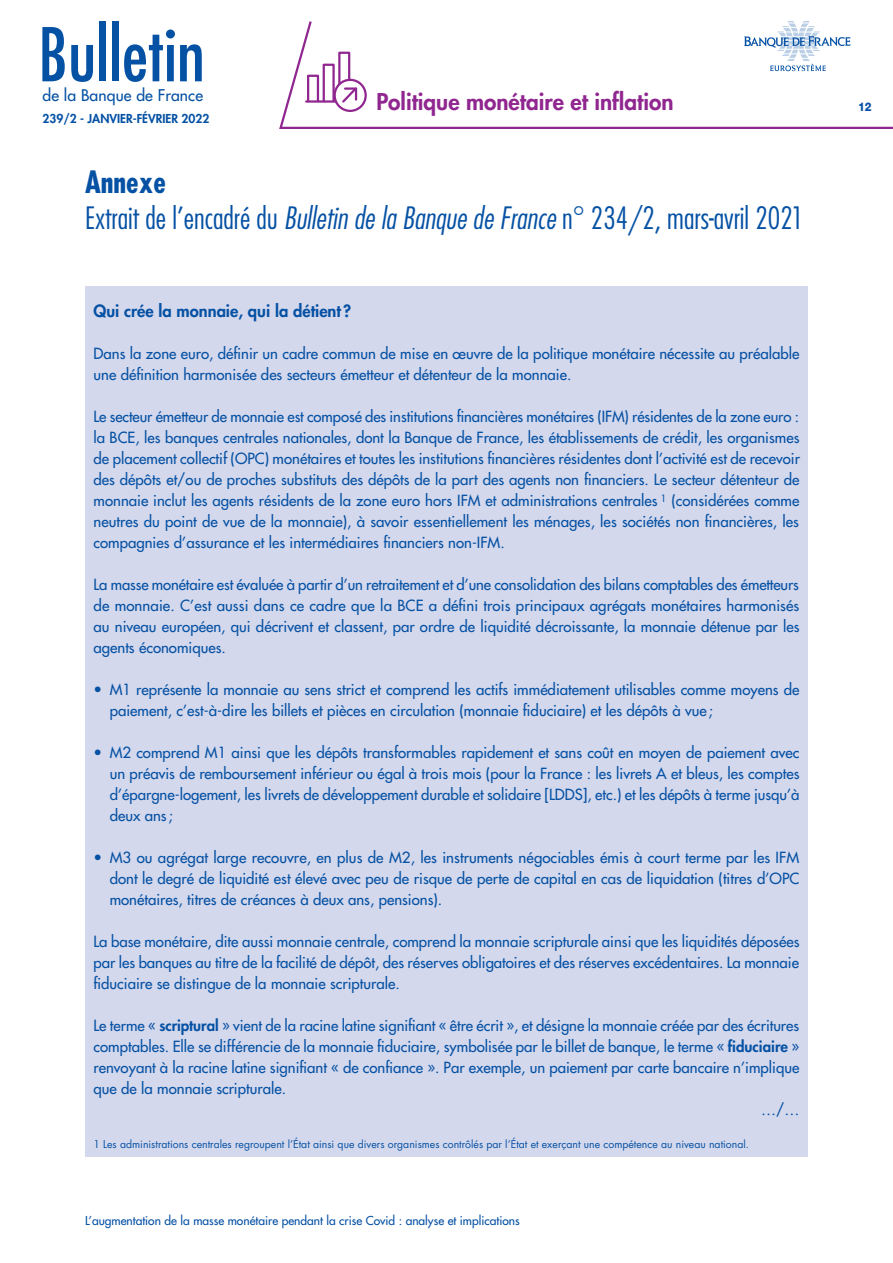
<style>
.page{position:relative;width:893px;height:1263px;background:#fff}
.page>*{position:absolute;margin:0;border:0;box-sizing:border-box;transform-origin:0 0}
.t1{font:condensed 72px "Futura Std";color:#0551a4}
.t2{font:300 condensed 30px/36px "Futura Std";color:#0551a4}
.t3{font:800 22.5px "Futura Std";color:#90268f}
.t4{font:800 16.5px "Futura Std";color:#0551a4}
.t5{font:500 15.75px "Futura Std";letter-spacing:.01em;color:#0551a4}
.t6{font:500 15px/21px "Futura Std";color:#0551a4;text-align:justify}
.t7{font:500 12px "Futura Std";color:#0551a4}
.t8{font:800 12px "Futura Std";color:#0551a4}
.t9{font:800 12px "Helvetica Neue LT Std";color:#0551a4;scale:.9 1}
.t10{font:10.5px "Futura Std";color:#0551a4}
.s1{font-weight:700}
.s2{font-style:italic}
.s3{font-weight:800}
</style>
<div class="page">
<svg style="left:279px;top:21px;width:614px;height:108px"></svg>
<svg style="left:744px;top:22px;width:106px;height:49px"></svg>
<hr style="left:306px;top:100px;width:29px;height:3px;background:#90268f">
<div style="left:307px;top:75px;width:12px;height:27px;border:2px solid #90268f"></div>
<div style="left:323px;top:64px;width:12px;height:38px;border:2px solid #90268f"></div>
<div style="left:334px;top:79px;width:33px;height:33px;border:2px solid #90268f;border-radius:50%"></div>
<svg style="left:337px;top:51px;width:22px;height:54px"></svg>
<div style="left:85px;top:286px;width:723px;height:871px;background:#d4d8ec"></div>
<h1 class="t1" style="left:38px;top:12px;width:168px">Bulletin</h1>
<p class="t5" style="left:43px;top:86px;width:162px">de la Banque de France</p>
<p class="t8" style="left:43px;top:111px;width:168px">239/2 - JANVIER-FÉVRIER 2022</p>
<h3 class="t3" style="left:376px;top:88px;width:299px">Politique monétaire et inflation</h3>
<p class="t9" style="left:858px;top:99px;width:17px">12</p>
<h2 class="t2" style="left:85px;top:164px;width:720px"><span class="s1">Annexe<br></span>Extrait de l’encadré du <span class="s2">Bulletin de la Banque de France</span> n° 234/2, mars‑avril 2021</h2>
<p class="t4" style="left:94px;top:301px;width:259px">Qui crée la monnaie, qui la détient ?</p>
<p class="t6" style="left:94px;top:343px;width:707px">Dans la zone euro, définir un cadre commun de mise en œuvre de la politique monétaire nécessite au préalable une définition harmonisée des secteurs émetteur et détenteur de la monnaie.</p>
<p class="t6" style="left:94px;top:406px;width:708px">Le secteur émetteur de monnaie est composé des institutions financières monétaires (IFM) résidentes de la zone euro : la BCE, les banques centrales nationales, dont la Banque de France, les établissements de crédit, les organismes de placement collectif (OPC) monétaires et toutes les institutions financières résidentes dont l’activité est de recevoir des dépôts et/ou de proches substituts des dépôts de la part des agents non financiers. Le secteur détenteur de monnaie inclut les agents résidents de la zone euro hors IFM et administrations centrales <sup>1</sup> (considérées comme neutres du point de vue de la monnaie), à savoir essentiellement les ménages, les sociétés non financières, les compagnies d’assurance et les intermédiaires financiers non‑IFM.</p>
<p class="t6" style="left:94px;top:574px;width:707px">La masse monétaire est évaluée à partir d’un retraitement et d’une consolidation des bilans comptables des émetteurs de monnaie. C’est aussi dans ce cadre que la BCE a défini trois principaux agrégats monétaires harmonisés au niveau européen, qui décrivent et classent, par ordre de liquidité décroissante, la monnaie détenue par les agents économiques.</p>
<p class="t6" style="left:110px;top:679px;width:691px;text-indent:-16px">• M1 représente la monnaie au sens strict et comprend les actifs immédiatement utilisables comme moyens de paiement, c’est‑à‑dire les billets et pièces en circulation (monnaie fiduciaire) et les dépôts à vue ;</p>
<p class="t6" style="left:110px;top:742px;width:691px;text-indent:-16px">• M2 comprend M1 ainsi que les dépôts transformables rapidement et sans coût en moyen de paiement avec un préavis de remboursement inférieur ou égal à trois mois (pour la France : les livrets A et bleus, les comptes d’épargne‑logement, les livrets de développement durable et solidaire [LDDS], etc.) et les dépôts à terme jusqu’à deux ans;</p>
<p class="t6" style="left:110px;top:847px;width:691px;text-indent:-16px">• M3 ou agrégat large recouvre, en plus de M2, les instruments négociables émis à court terme par les IFM dont le degré de liquidité est élevé avec peu de risque de perte de capital en cas de liquidation (titres d’OPC monétaires, titres de créances à deux ans, pensions).</p>
<p class="t6" style="left:94px;top:931px;width:707px">La base monétaire, dite aussi monnaie centrale, comprend la monnaie scripturale ainsi que les liquidités déposées par les banques au titre de la facilité de dépôt, des réserves obligatoires et des réserves excédentaires. La monnaie fiduciaire se distingue de la monnaie scripturale.</p>
<p class="t6" style="left:94px;top:1015px;width:707px">Le terme « <span class="s3">scriptural</span> » vient de la racine latine signifiant « être écrit », et désigne la monnaie créée par des écritures</p>
<p class="t6" style="left:94px;top:1036px;width:707px">comptables. Elle se différencie de la monnaie fiduciaire, symbolisée par le billet de banque, le terme « <span class="s3">fiduciaire</span> »</p>
<p class="t6" style="left:94px;top:1057px;width:707px">renvoyant à la racine latine signifiant « de confiance ». Par exemple, un paiement par carte bancaire n’implique</p>
<p class="t6" style="left:94px;top:1078px;width:194px">que de la monnaie scripturale.</p>
<p class="t6" style="left:761px;top:1099px;width:40px">…/…</p>
<p class="t10" style="left:94px;top:1138px;width:657px">1 Les administrations centrales regroupent l’État ainsi que divers organismes contrôlés par l’État et exerçant une compétence au niveau national.</p>
<p class="t7" style="left:85px;top:1213px;width:436px">L’augmentation de la masse monétaire pendant la crise Covid : analyse et implications</p>
</div>
